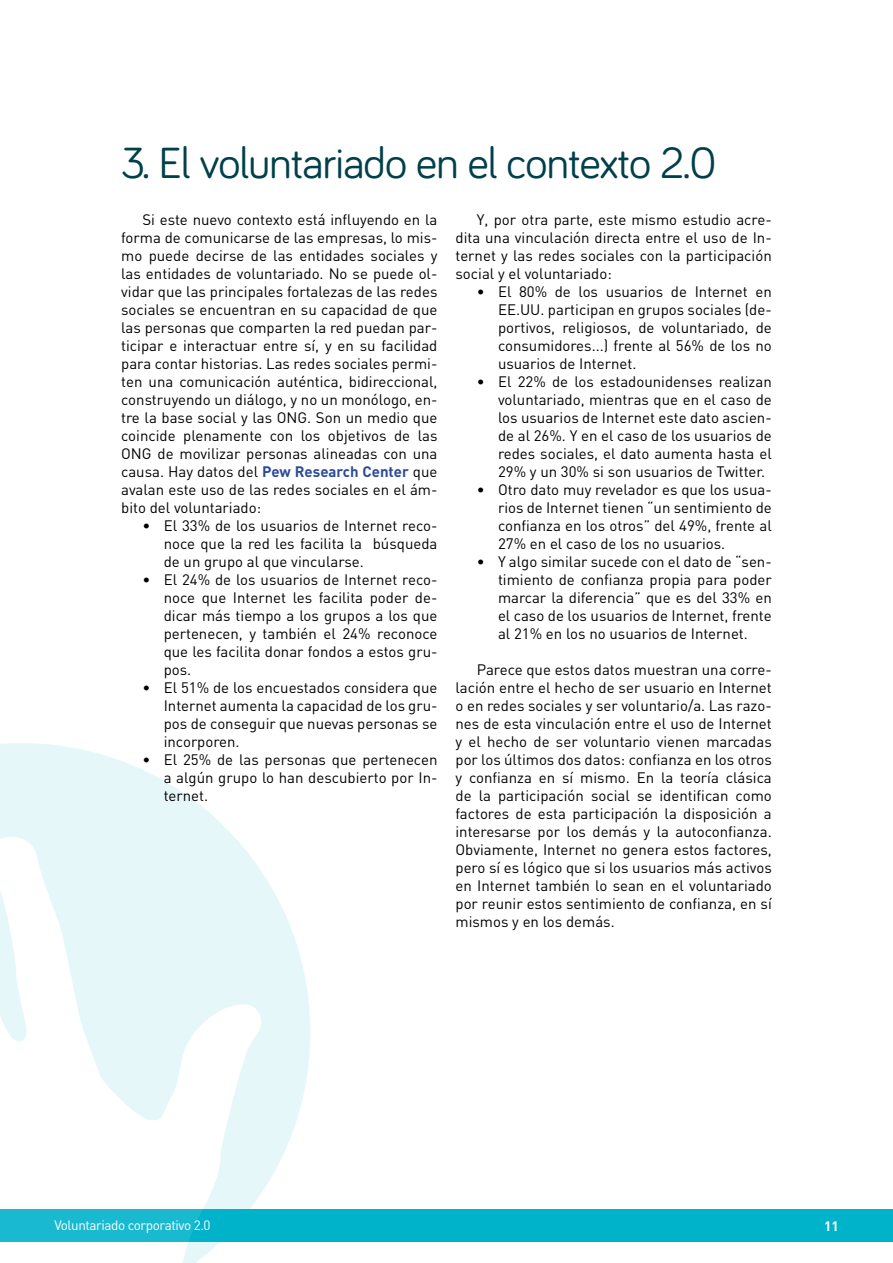
<style>
.page{position:relative;width:893px;height:1263px;background:#fff}
.page>*{position:absolute;margin:0;border:0;box-sizing:border-box;transform-origin:0 0}
.t1{font:45px "Bariol";letter-spacing:-.02em;color:#00404a}
.t2{font:15px/18px "DIN";color:#000;text-align:justify}
.t3{font:13.5px "DIN";letter-spacing:-.03em;color:#fff}
.t4{font:700 13.5px "DIN";color:#fff}
.s1{font-weight:700;color:#2c4a9a}
</style>
<div class="page">
<div style="left:0;top:1209px;width:893px;height:33px;background:#00b3cb"></div>
<svg style="left:0;top:743px;width:310px;height:446px;fill:#e6f7f9"></svg>
<svg style="left:0;top:833px;width:264px;height:430px;fill:#e6f7f9"></svg>
<h1 class="t1" style="left:121px;top:132px;width:597px">3. El voluntariado en el contexto 2.0</h1>
<p class="t2" style="left:121px;top:211px;width:318px;text-indent:21px">Si este nuevo contexto está influyendo en la forma de comunicarse de las empresas, lo mis&shy;mo puede decirse de las entidades sociales y las entidades de voluntariado. No se puede ol&shy;vidar que las principales fortalezas de las redes sociales se encuentran en su capacidad de que las personas que comparten la red puedan par&shy;ticipar e interactuar entre sí, y en su facilidad para contar historias. Las redes sociales permi&shy;ten una comunicación auténtica, bidireccional, construyendo un diálogo, y no un monólogo, en&shy;tre la base social y las ONG. Son un medio que coincide plenamente con los objetivos de las ONG de movilizar personas alineadas con una causa. Hay datos del <span class="s1">Pew Research Center</span> que avalan este uso de las redes sociales en el ám&shy;bito del voluntariado:</p>
<p class="t2" style="left:164px;top:517px;width:275px;text-indent:-21px">• El 33% de los usuarios de Internet reco&shy;noce que la red les facilita la búsqueda de un grupo al que vincularse.</p>
<p class="t2" style="left:164px;top:571px;width:275px;text-indent:-21px">• El 24% de los usuarios de Internet reco&shy;noce que Internet les facilita poder de&shy;dicar más tiempo a los grupos a los que pertenecen, y también el 24% reconoce que les facilita donar fondos a estos gru&shy;pos.</p>
<p class="t2" style="left:164px;top:679px;width:275px;text-indent:-21px">• El 51% de los encuestados considera que Internet aumenta la capacidad de los gru&shy;pos de conseguir que nuevas personas se incorporen.</p>
<p class="t2" style="left:164px;top:751px;width:275px;text-indent:-21px">• El 25% de las personas que pertenecen a algún grupo lo han descubierto por In&shy;ternet.</p>
<p class="t2" style="left:455px;top:211px;width:318px;text-indent:21px">Y, por otra parte, este mismo estudio acre&shy;dita una vinculación directa entre el uso de In&shy;ternet y las redes sociales con la participación social y el voluntariado:</p>
<p class="t2" style="left:498px;top:283px;width:275px;text-indent:-21px">• El 80% de los usuarios de Internet en EE.UU. participan en grupos sociales (de&shy;portivos, religiosos, de voluntariado, de consumidores...) frente al 56% de los no usuarios de Internet.</p>
<p class="t2" style="left:498px;top:373px;width:275px;text-indent:-21px">• El 22% de los estadounidenses realizan voluntariado, mientras que en el caso de los usuarios de Internet este dato ascien&shy;de al 26%. Y en el caso de los usuarios de redes sociales, el dato aumenta hasta el 29% y un 30% si son usuarios de Twitter.</p>
<p class="t2" style="left:498px;top:481px;width:275px;text-indent:-21px">• Otro dato muy revelador es que los usua&shy;rios de Internet tienen “un sentimiento de confianza en los otros” del 49%, frente al 27% en el caso de los no usuarios.</p>
<p class="t2" style="left:498px;top:553px;width:275px;text-indent:-21px">• Y algo similar sucede con el dato de “sen&shy;timiento de confianza propia para poder marcar la diferencia” que es del 33% en el caso de los usuarios de Internet, frente al 21% en los no usuarios de Internet.</p>
<p class="t2" style="left:455px;top:661px;width:318px;text-indent:21px">Parece que estos datos muestran una corre&shy;lación entre el hecho de ser usuario en Internet o en redes sociales y ser voluntario/a. Las razo&shy;nes de esta vinculación entre el uso de Internet y el hecho de ser voluntario vienen marcadas por los últimos dos datos: confianza en los otros y confianza en sí mismo. En la teoría clásica de la participación social se identifican como factores de esta participación la disposición a interesarse por los demás y la autoconfianza.<br>Obviamente, Internet no genera estos factores, pero sí es lógico que si los usuarios más activos en Internet también lo sean en el voluntariado por reunir estos sentimiento de confianza, en sí mismos y en los demás.</p>
<p class="t3" style="left:54px;top:1217px;width:158px">Voluntariado corporativo 2.0</p>
<p class="t4" style="left:824px;top:1217px;width:16px">11</p>
</div>
